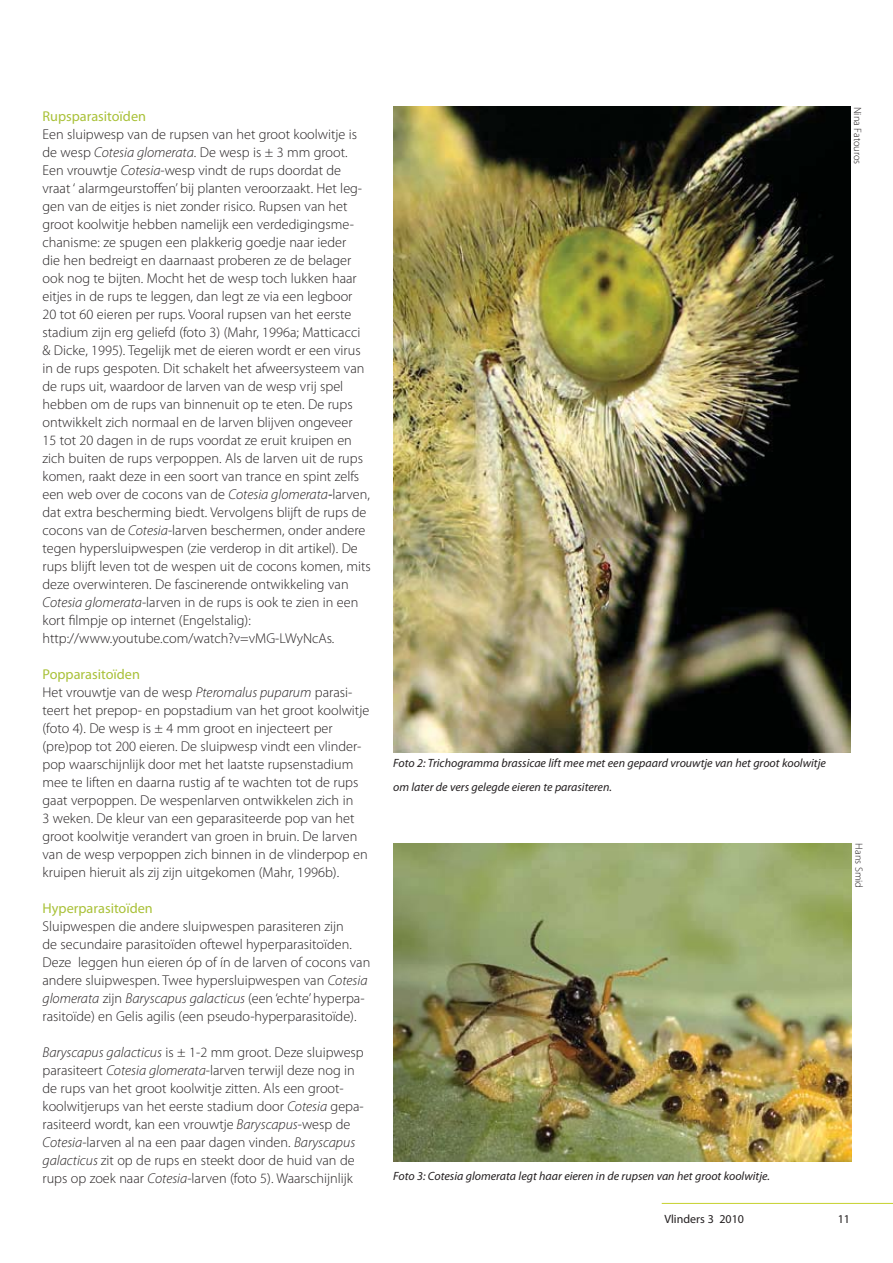
<style>
.page{position:relative;width:893px;height:1263px;background:#fff}
.page>*{position:absolute;margin:0;border:0;box-sizing:border-box;transform-origin:0 0}
.t1{font:300 14.25px/18px "Myriad Pro";color:#231f20}
.t2{font:14.25px "Myriad Pro";color:#a9c138}
.t3{font:italic 12px/24px "Myriad Pro";color:#231f20}
.t4{font:12px "Myriad Pro";color:#231f20}
.t5{font:300 10.5px "Myriad Pro";color:#231f20}
.s1{font-style:italic}
.s2{font-weight:400;font-style:italic}
.s3{font-weight:400;color:#a9c138}
</style>
<div class="page">
<hr style="left:662px;top:1203px;width:231px;height:1px;background:#c6d12d">
<img style="left:393px;top:843px;width:458px;height:319px">
<img style="left:393px;top:107px;width:457px;height:646px">
<p class="t2" style="left:43px;top:111px;width:105px">Rupsparasitoïden</p>
<p class="t1" style="left:43px;top:126px;width:330px">Een sluipwesp van de rupsen van het groot koolwitje is de wesp <span class="s1">Cotesia glomerata</span>. De wesp is ± 3 mm groot.<br>Een vrouwtje <span class="s1">Cotesia</span>-wesp vindt de rups doordat de vraat ‘ alarmgeurstoffen’ bij planten veroorzaakt. Het leg&shy;gen van de eitjes is niet zonder risico. Rupsen van het groot koolwitje hebben namelijk een verdedigingsme&shy;chanisme: ze spugen een plakkerig goedje naar ieder<br>die hen bedreigt en daarnaast proberen ze de belager ook nog te bijten. Mocht het de wesp toch lukken haar eitjes in de rups te leggen, dan legt ze via een legboor<br>20 tot 60 eieren per rups. Vooral rupsen van het eerste stadium zijn erg geliefd (foto 3) (Mahr, 1996a; Matticacci &amp; Dicke, 1995). Tegelijk met de eieren wordt er een virus in de rups gespoten. Dit schakelt het afweersysteem van de rups uit, waardoor de larven van de wesp vrij spel hebben om de rups van binnenuit op te eten. De rups ontwikkelt zich normaal en de larven blijven ongeveer<br>15 tot 20 dagen in de rups voordat ze eruit kruipen en zich buiten de rups verpoppen. Als de larven uit de rups komen, raakt deze in een soort van trance en spint zelfs een web over de cocons van de <span class="s1">Cotesia glomerata</span><span class="s2">-</span>larven, dat extra bescherming biedt. Vervolgens blijft de rups de cocons van de <span class="s1">Cotesia</span>-larven beschermen, onder andere tegen hypersluipwespen (zie verderop in dit artikel). De rups blijft leven tot de wespen uit de cocons komen, mits deze overwinteren. De fascinerende ontwikkeling van <span class="s1">Cotesia glomerata</span>-larven in de rups is ook te zien in een kort filmpje op internet (Engelstalig): http://www.youtube.com/watch?v=vMG-LWyNcAs.</p>
<p class="t1" style="left:43px;top:666px;width:328px"><span class="s3">Popparasitoïden<br></span>Het vrouwtje van de wesp <span class="s1">Pteromalus puparum</span> parasi&shy;teert het prepop- en popstadium van het groot koolwitje (foto 4). De wesp is ± 4 mm groot en injecteert per (pre)pop tot 200 eieren. De sluipwesp vindt een vlinder&shy;pop waarschijnlijk door met het laatste rupsenstadium mee te liften en daarna rustig af te wachten tot de rups gaat verpoppen. De wespenlarven ontwikkelen zich in<br>3 weken. De kleur van een geparasiteerde pop van het groot koolwitje verandert van groen in bruin. De larven van de wesp verpoppen zich binnen in de vlinderpop en kruipen hieruit als zij zijn uitgekomen (Mahr, 1996b).</p>
<p class="t2" style="left:43px;top:903px;width:112px">Hyperparasitoïden</p>
<p class="t1" style="left:43px;top:918px;width:329px">Sluipwespen die andere sluipwespen parasiteren zijn<br>de secundaire parasitoïden oftewel hyperparasitoïden.<br>Deze leggen hun eieren óp of ín de larven of cocons van andere sluipwespen. Twee hypersluipwespen van <span class="s1">Cotesia glomerata</span> zijn <span class="s1">Baryscapus galacticus</span> (een ‘echte’ hyperpa&shy;rasitoïde) en Gelis agilis (een pseudo-hyperparasitoïde).</p>
<p class="t1" style="left:43px;top:1044px;width:323px"><span class="s1">Baryscapus galacticus</span> is ± 1-2 mm groot. Deze sluipwesp parasiteert <span class="s1">Cotesia glomerata</span>-larven terwijl deze nog in de rups van het groot koolwitje zitten. Als een groot&shy;koolwitjerups van het eerste stadium door <span class="s1">Cotesia</span> gepa&shy;rasiteerd wordt, kan een vrouwtje <span class="s1">Baryscapus</span>-wesp de <span class="s1">Cotesia</span>-larven al na een paar dagen vinden. <span class="s1">Baryscapus galacticus</span> zit op de rups en steekt door de huid van de rups op zoek naar <span class="s1">Cotesia</span>-larven (foto 5). Waarschijnlijk</p>
<p class="t5" style="left:862px;top:107px;width:59px;rotate:90deg">Nina Fatouros</p>
<p class="t3" style="left:393px;top:752px;width:434px">Foto 2: Trichogramma brassicae lift mee met een gepaard vrouwtje van het groot koolwitje om later de vers gelegde eieren te parasiteren.</p>
<p class="t5" style="left:863px;top:843px;width:46px;rotate:90deg">Hans Smid</p>
<p class="t3" style="left:393px;top:1165px;width:378px">Foto 3: Cotesia glomerata legt haar eieren in de rupsen van het groot koolwitje.</p>
<p class="t4" style="left:664px;top:1214px;width:81px">Vlinders 3 2010</p>
<p class="t4" style="left:838px;top:1214px;width:14px">11</p>
</div>
